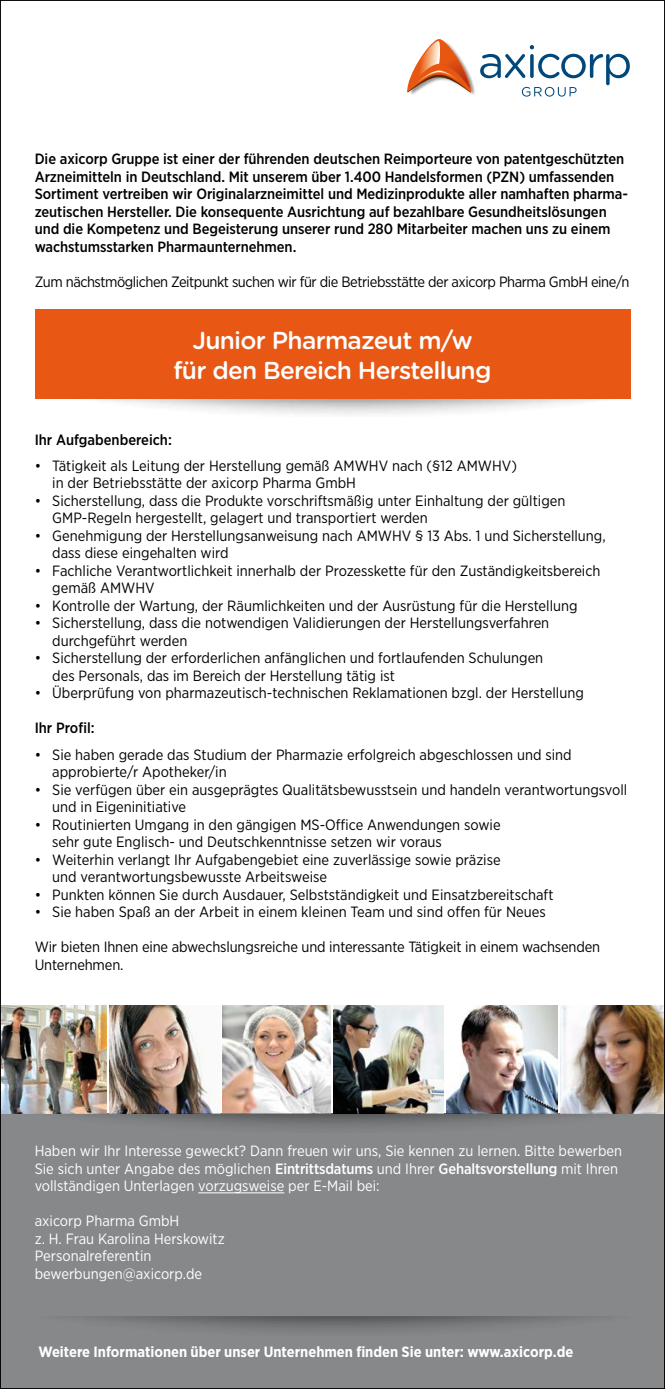
<style>
.page{position:relative;width:665px;height:1389px;background:#fff}
.page>*{position:absolute;margin:0;border:0;box-sizing:border-box;transform-origin:0 0}
.t1{font:500 24.5px/29.8px "Gotham Rounded";letter-spacing:-.03em;color:#fff;text-align:center}
.t2{font:14.88px/17.5px "Gotham Narrow";color:#000}
.t3{font:500 14.88px/17.5px "Gotham Narrow";letter-spacing:-.005em;color:#000}
.t4{font:14.88px/17.5px "Gotham Narrow";color:#fff}
.t5{font:14.88px "Gotham Narrow";letter-spacing:-.03em;color:#000}
.t6{font:700 14.88px "Gotham Narrow";color:#fff}
.s1{font-weight:500}
</style>
<div class="page">
<div style="left:0;top:1113px;width:665px;height:276px;background:#87888a"></div>
<img style="left:223px;top:1006px;width:108px;height:107px">
<img style="left:2px;top:1006px;width:104px;height:107px">
<img style="left:109px;top:1006px;width:108px;height:107px">
<img style="left:446px;top:1006px;width:111px;height:107px">
<img style="left:333px;top:1006px;width:110px;height:107px">
<img style="left:560px;top:1006px;width:103px;height:107px">
<img style="left:36px;top:1113px;width:593px;height:15px">
<img style="left:410px;top:77px;width:65px;height:18px">
<svg style="left:407px;top:39px;width:64px;height:54px"></svg>
<svg style="left:480px;top:45px;width:150px;height:52px"></svg>
<div style="left:35px;top:310px;width:595px;height:89px;background:#e85714"></div>
<hr style="left:198px;top:1192px;width:86px;height:1px;background:#fff">
<p class="t3" style="left:35px;top:150px;width:595px">Die axicorp Gruppe ist einer der führenden deutschen Reimporteure von patentgeschützten Arzneimitteln in Deutschland. Mit unserem über 1.400 Handelsformen (PZN) umfassenden Sortiment vertreiben wir Originalarzneimittel und Medizinprodukte aller namhaften pharma&shy;zeutischen Hersteller. Die konsequente Ausrichtung auf bezahlbare Gesundheitslösungen und die Kompetenz und Begeisterung unserer rund 280 Mitarbeiter machen uns zu einem wachstumsstarken Pharmaunternehmen.</p>
<p class="t5" style="left:35px;top:272px;width:596px">Zum nächstmöglichen Zeitpunkt suchen wir für die Betriebsstätte der axicorp Pharma GmbH eine/n</p>
<h1 class="t1" style="left:173px;top:325px;width:319px">Junior Pharmazeut m/w für den Bereich Herstellung</h1>
<p class="t3" style="left:35px;top:431px;width:139px">Ihr Aufgabenbereich:</p>
<p class="t2" style="left:52px;top:457px;width:466px;text-indent:-17px">• Tätigkeit als Leitung der Herstellung gemäß AMWHV nach (§12 AMWHV) in der Betriebsstätte der axicorp Pharma GmbH</p>
<p class="t2" style="left:52px;top:492px;width:514px;text-indent:-17px">• Sicherstellung, dass die Produkte vorschriftsmäßig unter Einhaltung der gültigen<br>GMP-Regeln hergestellt, gelagert und transportiert werden</p>
<p class="t2" style="left:52px;top:527px;width:555px;text-indent:-17px">• Genehmigung der Herstellungsanweisung nach AMWHV § 13 Abs. 1 und Sicherstellung, dass diese eingehalten wird</p>
<p class="t2" style="left:52px;top:562px;width:550px;text-indent:-17px">• Fachliche Verantwortlichkeit innerhalb der Prozesskette für den Zuständigkeitsbereich gemäß AMWHV</p>
<p class="t2" style="left:35px;top:597px;width:544px">• Kontrolle der Wartung, der Räumlichkeiten und der Ausrüstung für die Herstellung</p>
<p class="t2" style="left:52px;top:614px;width:498px;text-indent:-17px">• Sicherstellung, dass die notwendigen Validierungen der Herstellungsverfahren durchgeführt werden</p>
<p class="t2" style="left:52px;top:649px;width:492px;text-indent:-17px">• Sicherstellung der erforderlichen anfänglichen und fortlaufenden Schulungen des Personals, das im Bereich der Herstellung tätig ist</p>
<p class="t2" style="left:35px;top:684px;width:550px">• Überprüfung von pharmazeutisch-technischen Reklamationen bzgl. der Herstellung</p>
<p class="t3" style="left:35px;top:719px;width:61px">Ihr Profil:</p>
<p class="t2" style="left:52px;top:745px;width:521px;text-indent:-17px">• Sie haben gerade das Studium der Pharmazie erfolgreich abgeschlossen und sind approbierte/r Apotheker/in</p>
<p class="t2" style="left:52px;top:780px;width:576px;text-indent:-17px">• Sie verfügen über ein ausgeprägtes Qualitätsbewusstsein und handeln verantwortungsvoll und in Eigeninitiative</p>
<p class="t2" style="left:52px;top:815px;width:450px;text-indent:-17px">• Routinierten Umgang in den gängigen MS-Office Anwendungen sowie sehr gute Englisch- und Deutschkenntnisse setzen wir voraus</p>
<p class="t2" style="left:52px;top:850px;width:450px;text-indent:-17px">• Weiterhin verlangt Ihr Aufgabengebiet eine zuverlässige sowie präzise und verantwortungsbewusste Arbeitsweise</p>
<p class="t2" style="left:35px;top:885px;width:520px">• Punkten können Sie durch Ausdauer, Selbstständigkeit und Einsatzbereitschaft</p>
<p class="t2" style="left:35px;top:903px;width:512px">• Sie haben Spaß an der Arbeit in einem kleinen Team und sind offen für Neues</p>
<p class="t2" style="left:35px;top:938px;width:567px">Wir bieten Ihnen eine abwechslungsreiche und interessante Tätigkeit in einem wachsenden<br>Unternehmen.</p>
<p class="t4" style="left:35px;top:1142px;width:589px">Haben wir Ihr Interesse geweckt? Dann freuen wir uns, Sie kennen zu lernen. Bitte bewerben<br>Sie sich unter Angabe des möglichen <span class="s1">Eintrittsdatums</span> und Ihrer <span class="s1">Gehaltsvorstellung</span> mit Ihren vollständigen Unterlagen vorzugsweise per E-Mail bei:</p>
<p class="t4" style="left:35px;top:1212px;width:191px">axicorp Pharma GmbH<br>z. H. Frau Karolina Herskowitz<br>Personalreferentin bewerbungen@axicorp.de</p>
<p class="t6" style="left:38px;top:1342px;width:536px">Weitere Informationen über unser Unternehmen finden Sie unter: www.axicorp.de</p>
</div>
